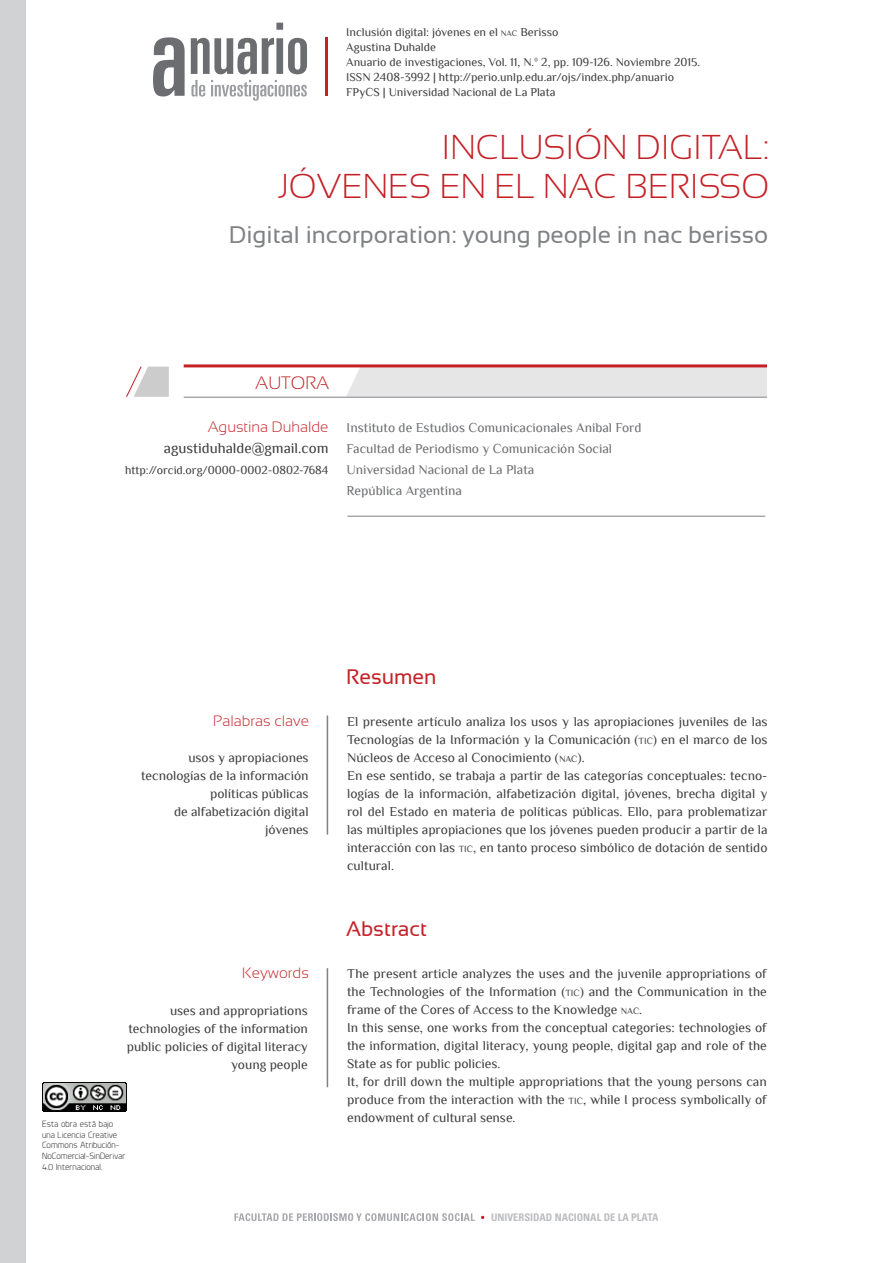
<style>
.page{position:relative;width:893px;height:1263px;background:#fff}
.page>*{position:absolute;margin:0;border:0;box-sizing:border-box;transform-origin:0 0}
.t1{font:ultra-condensed 115.05px "Univers LT Std";color:#6c6d70}
.t2{font:ultra-condensed 70.95px "Univers LT Std";color:#6c6d70}
.titulo1_ficha{font:300 34.5px/39px "Sansation";color:#c42127;text-align:right}
.titulo_ingles_ficha{font:24px "Sansation";color:#808285}
.t3{font:21px "Sansation";color:#c42127}
.t4{font:300 18px "Sansation";color:#c42127}
.autor{font:300 15px "Sansation";color:#c42127}
.mail_autor{font:15px "Philosopher";color:#3e3e3f}
.resumen_ficha{font:13.5px/18px "Philosopher";color:#3e3e3f;text-align:justify}
.abstract_ficha{font:13.5px/18px "Philosopher";color:#3e3e3f;text-align:justify}
.palabras_clave{font:13.5px/18px "Philosopher";color:#3e3e3f}
.datos_de_afiliacion{font:13.5px "Philosopher";color:#6c6d70}
.membrete_ficha{font:12px/15px "Philosopher";color:#3e3e3f}
.mail_autor-2{font:12px "Philosopher";color:#3e3e3f}
.t5{font:700 condensed 10.5px "Univers LT Std";color:#bcbdc0}
.t6{font:9px/10.8px "Planer";color:#333}
.s1{font-size:8.4px}
.s2{font-size:9.45px}
.s3{font-style:inherit}
</style>
<div class="page">
<div style="left:346px;top:367px;width:421px;height:29px;background:#e6e6e6"></div>
<hr style="left:327px;top:715px;width:1px;height:119px;background:#808285">
<hr style="left:327px;top:968px;width:1px;height:119px;background:#808285">
<hr style="left:184px;top:396px;width:583px;height:2px;background:#a8a9ad">
<hr style="left:347px;top:515px;width:418px;height:2px;background:#a8a9ad">
<svg style="left:126px;top:366px;width:43px;height:31px"></svg>
<hr style="left:184px;top:364px;width:583px;height:3px;background:#c42127">
<img style="left:42px;top:1082px;width:84px;height:30px">
<div style="left:0;top:0;width:26px;height:1263px;background:#d1d2d4"></div>
<hr style="left:325px;top:37px;width:3px;height:59px;background:#c42026">
<svg style="left:191px;top:80px;width:14px;height:17px"></svg>
<svg style="left:211px;top:80px;width:96px;height:21px"></svg>
<svg style="left:234px;top:1213px;width:241px;height:8px"></svg>
<h2 class="t2" style="left:188px;top:8px;width:122px">nuario</h2>
<h1 class="t1" style="left:150px;top:-11px;width:40px">a</h1>
<p class="membrete_ficha" style="left:346px;top:24px;width:214px">Inclusión digital: jóvenes en el <span class="s1">NAC</span> Berisso</p>
<p class="membrete_ficha" style="left:346px;top:39px;width:91px">Agustina Duhalde</p>
<p class="membrete_ficha" style="left:346px;top:54px;width:355px">Anuario de investigaciones, Vol. 11, N.º 2, pp. 109-126. Noviembre 2015.<br>ISSN 2408-3992 | http://perio.unlp.edu.ar/ojs/index.php/anuario</p>
<p class="membrete_ficha" style="left:346px;top:84px;width:211px">FPyCS | Universidad Nacional de La Plata</p>
<p class="titulo1_ficha" style="left:278px;top:128px;width:493px">INCLUSIÓN DIGITAL:<br>JÓVENES EN EL NAC BERISSO</p>
<p class="titulo_ingles_ficha" style="left:229px;top:221px;width:541px">Digital incorporation: young people in nac berisso</p>
<p class="t4" style="left:255px;top:373px;width:76px">AUTORA</p>
<p class="autor" style="left:208px;top:418px;width:122px">Agustina Duhalde</p>
<p class="mail_autor" style="left:164px;top:440px;width:166px">agustiduhalde@gmail.com</p>
<p class="mail_autor-2" style="left:125px;top:464px;width:205px">http://orcid.org/0000-0002-0802-7684</p>
<p class="datos_de_afiliacion" style="left:347px;top:420px;width:296px">Instituto de Estudios Comunicacionales Anibal Ford</p>
<p class="datos_de_afiliacion" style="left:347px;top:441px;width:267px">Facultad de Periodismo y Comunicación Social</p>
<p class="datos_de_afiliacion" style="left:347px;top:462px;width:189px">Universidad Nacional de La Plata</p>
<p class="datos_de_afiliacion" style="left:347px;top:483px;width:117px">República Argentina</p>
<p class="autor" style="left:213px;top:713px;width:97px">Palabras clave</p>
<p class="palabras_clave" style="left:188px;top:749px;width:122px">usos y apropiaciones</p>
<p class="palabras_clave" style="left:141px;top:767px;width:169px">tecnologías de la información</p>
<p class="palabras_clave" style="left:210px;top:785px;width:100px">políticas públicas</p>
<p class="palabras_clave" style="left:174px;top:803px;width:136px">de alfabetización digital</p>
<p class="palabras_clave" style="left:265px;top:821px;width:45px">jóvenes</p>
<p class="autor" style="left:242px;top:964px;width:68px">Keywords</p>
<p class="palabras_clave" style="left:170px;top:1002px;width:139px">uses and appropriations</p>
<p class="palabras_clave" style="left:127px;top:1020px;width:183px">technologies of the information public policies of digital literacy</p>
<p class="palabras_clave" style="left:231px;top:1056px;width:78px">young people</p>
<p class="t6" style="left:42px;top:1118px;width:73px">Esta obra está bajo</p>
<p class="t6" style="left:42px;top:1129px;width:85px">una Licencia Creative<br>Commons Atribución-<br>NoComercial-SinDerivar<br>4.0 Internacional.</p>
<p class="t3" style="left:346px;top:665px;width:92px">Resumen</p>
<p class="resumen_ficha" style="left:347px;top:713px;width:422px">El presente artículo analiza los usos y las apropiaciones juveniles de las Tecnologías de la Información y la Comunicación (<span class="s2">TIC</span>) en el marco de los Núcleos de Acceso al Conocimiento (<span class="s2">NAC</span>).</p>
<p class="resumen_ficha" style="left:347px;top:767px;width:422px">En ese sentido, se trabaja a partir de las categorías conceptuales: tecno&shy;logías de la información, alfabetización digital, jóvenes, brecha digital y rol del Estado en materia de políticas públicas. Ello, para problematizar las múltiples apropiaciones que los jóvenes pueden producir a partir de la interacción con las <span class="s2">TIC</span>, en tanto proceso simbólico de dotación de sentido cultural.</p>
<p class="t3" style="left:346px;top:917px;width:82px">Abstract</p>
<p class="abstract_ficha" style="left:347px;top:965px;width:421px">The present article analyzes the uses and the juvenile appropriations of the Technologies of the Information (<span class="s2">TIC</span><span class="s3">)</span> and the Communication in the frame of the Cores of Access to the Knowledge <span class="s2">NAC</span><span class="s3">.</span></p>
<p class="abstract_ficha" style="left:347px;top:1019px;width:421px">In this sense, one works from the conceptual categories: technologies of the information, digital literacy, young people, digital gap and role of the State as for public policies.</p>
<p class="abstract_ficha" style="left:347px;top:1073px;width:421px">It, for drill down the multiple appropriations that the young persons can produce from the interaction with the <span class="s2">TIC</span>, while I process symbolically of endowment of cultural sense.</p>
<p class="t5" style="left:491px;top:1211px;width:169px">UNIVERSIDAD NACIONAL DE LA PLATA</p>
</div>
